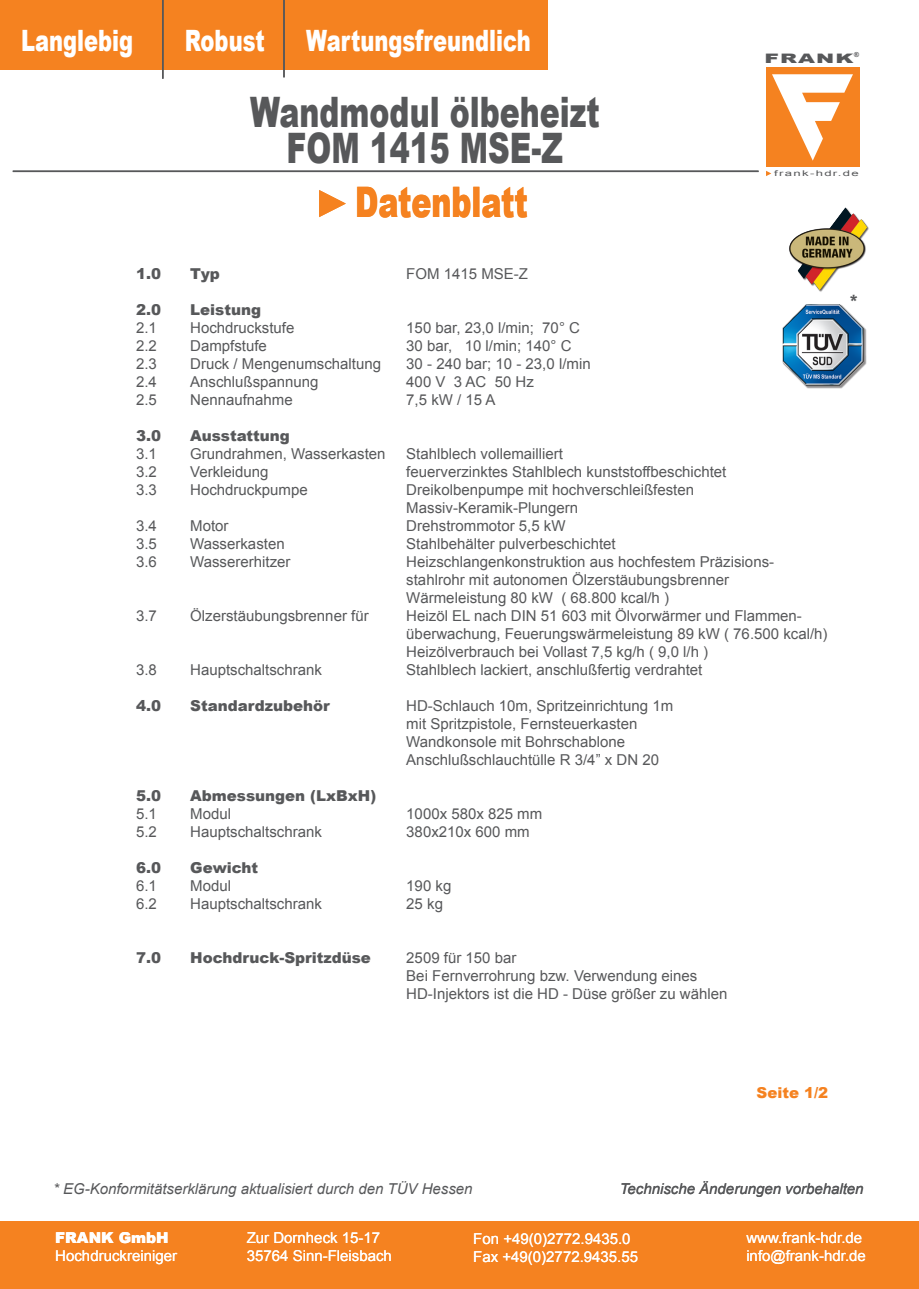
<style>
.page{position:relative;width:919px;height:1289px;background:#fff}
.page>*{position:absolute;margin:0;border:0;box-sizing:border-box;transform-origin:0 0}
.t1{font:900 42px "Arial";color:#57585a;scale:.71 1}
.t2{font:900 42px "Arial";color:#f58220;scale:.71 1}
.t3{font:900 29.4px "Arial";color:#fff;scale:.71 1}
.t4{font:900 18px "Arial";color:#57585a}
.t5{font:15px "Arial";color:#57585a}
.t6{font:15px "Arial";color:#fff}
.t7{font:900 15px "Arial";color:#57585a}
.t8{font:italic 15px "Arial";color:#57585a}
.t9{font:900 15px "Arial";color:#fff}
.t10{font:900 15px "Arial";color:#f58220}
.t11{font:900 13.05px "Arial";letter-spacing:.05em;color:#57585a;scale:1.67 1}
.t12{font:7.95px "Arial";letter-spacing:.1em;color:#57585a;scale:1.67 1}
.t13{font:900 6.9px "Arial";color:#57585a}
</style>
<div class="page">
<div style="left:4px;top:1220px;width:910px;height:68px;background:#f58220"></div>
<div style="left:766px;top:67px;width:93px;height:99px;background:#f58220"></div>
<svg style="left:772px;top:74px;width:80px;height:87px"></svg>
<svg style="left:766px;top:171px;width:5px;height:5px"></svg>
<hr style="left:13px;top:170px;width:745px;height:2px;background:#57585a">
<div style="left:0;top:0;width:547px;height:70px;background:#f58220"></div>
<hr style="left:162px;top:0;width:1px;height:79px;background:#57585a">
<hr style="left:283px;top:0;width:2px;height:77px;background:#57585a">
<img style="left:789px;top:207px;width:80px;height:85px">
<svg style="left:319px;top:190px;width:27px;height:27px"></svg>
<img style="left:804px;top:326px;width:63px;height:63px">
<img style="left:782px;top:304px;width:81px;height:81px">
<p class="t3" style="left:21px;top:19px;width:159px">Langlebig</p>
<p class="t3" style="left:185px;top:19px;width:114px">Robust</p>
<p class="t3" style="left:306px;top:19px;width:318px">Wartungsfreundlich</p>
<p class="t1" style="left:250px;top:81px;width:494px">Wandmodul ölbeheizt</p>
<p class="t1" style="left:286px;top:117px;width:391px">FOM 1415 MSE-Z</p>
<p class="t2" style="left:355px;top:172px;width:244px">Datenblatt</p>
<p class="t13" style="left:853px;top:50px;width:7px">®</p>
<p class="t11" style="left:764px;top:49px;width:55px">FRANK</p>
<p class="t12" style="left:774px;top:168px;width:52px">frank-hdr.de</p>
<p class="t7" style="left:136px;top:263px;width:27px">1.0</p>
<p class="t7" style="left:190px;top:263px;width:31px">Typ</p>
<p class="t5" style="left:406px;top:264px;width:123px">FOM 1415 MSE-Z</p>
<p class="t7" style="left:136px;top:299px;width:27px">2.0</p>
<p class="t7" style="left:190px;top:299px;width:72px">Leistung</p>
<p class="t5" style="left:136px;top:318px;width:22px">2.1</p>
<p class="t5" style="left:190px;top:318px;width:106px">Hochdruckstufe</p>
<p class="t5" style="left:406px;top:318px;width:175px">150 bar, 23,0 l/min; 70° C</p>
<p class="t5" style="left:136px;top:336px;width:22px">2.2</p>
<p class="t5" style="left:190px;top:336px;width:78px">Dampfstufe</p>
<p class="t5" style="left:406px;top:336px;width:167px">30 bar, 10 l/min; 140° C</p>
<p class="t5" style="left:136px;top:354px;width:22px">2.3</p>
<p class="t5" style="left:190px;top:354px;width:192px">Druck / Mengenumschaltung</p>
<p class="t5" style="left:406px;top:354px;width:186px">30 - 240 bar; 10 - 23,0 l/min</p>
<p class="t5" style="left:136px;top:372px;width:22px">2.4</p>
<p class="t5" style="left:190px;top:372px;width:130px">Anschlußspannung</p>
<p class="t5" style="left:406px;top:372px;width:129px">400 V 3 AC 50 Hz</p>
<p class="t5" style="left:136px;top:390px;width:22px">2.5</p>
<p class="t5" style="left:190px;top:390px;width:104px">Nennaufnahme</p>
<p class="t5" style="left:406px;top:390px;width:91px">7,5 kW / 15 A</p>
<p class="t7" style="left:136px;top:425px;width:27px">3.0</p>
<p class="t7" style="left:190px;top:425px;width:101px">Ausstattung</p>
<p class="t5" style="left:136px;top:444px;width:22px">3.1</p>
<p class="t5" style="left:190px;top:444px;width:197px">Grundrahmen, Wasserkasten</p>
<p class="t5" style="left:406px;top:444px;width:158px">Stahlblech vollemailliert</p>
<p class="t5" style="left:136px;top:462px;width:22px">3.2</p>
<p class="t5" style="left:190px;top:462px;width:80px">Verkleidung</p>
<p class="t5" style="left:406px;top:462px;width:321px">feuerverzinktes Stahlblech kunststoffbeschichtet</p>
<p class="t5" style="left:136px;top:480px;width:22px">3.3</p>
<p class="t5" style="left:190px;top:480px;width:119px">Hochdruckpumpe</p>
<p class="t5" style="left:406px;top:480px;width:289px">Dreikolbenpumpe mit hochverschleißfesten</p>
<p class="t5" style="left:406px;top:498px;width:173px">Massiv-Keramik-Plungern</p>
<p class="t5" style="left:136px;top:516px;width:22px">3.4</p>
<p class="t5" style="left:190px;top:516px;width:40px">Motor</p>
<p class="t5" style="left:406px;top:516px;width:161px">Drehstrommotor 5,5 kW</p>
<p class="t5" style="left:136px;top:534px;width:22px">3.5</p>
<p class="t5" style="left:190px;top:534px;width:96px">Wasserkasten</p>
<p class="t5" style="left:406px;top:534px;width:211px">Stahlbehälter pulverbeschichtet</p>
<p class="t5" style="left:136px;top:552px;width:22px">3.6</p>
<p class="t5" style="left:190px;top:552px;width:102px">Wassererhitzer</p>
<p class="t5" style="left:406px;top:552px;width:369px">Heizschlangenkonstruktion aus hochfestem Präzisions-</p>
<p class="t5" style="left:406px;top:570px;width:324px">stahlrohr mit autonomen Ölzerstäubungsbrenner</p>
<p class="t5" style="left:406px;top:588px;width:264px">Wärmeleistung 80 kW ( 68.800 kcal/h )</p>
<p class="t5" style="left:136px;top:606px;width:22px">3.7</p>
<p class="t5" style="left:190px;top:606px;width:180px">Ölzerstäubungsbrenner für</p>
<p class="t5" style="left:406px;top:606px;width:397px">Heizöl EL nach DIN 51 603 mit Ölvorwärmer und Flammen-</p>
<p class="t5" style="left:406px;top:624px;width:423px">überwachung, Feuerungswärmeleistung 89 kW ( 76.500 kcal/h)</p>
<p class="t5" style="left:406px;top:642px;width:303px">Heizölverbrauch bei Vollast 7,5 kg/h ( 9,0 l/h )</p>
<p class="t5" style="left:136px;top:660px;width:22px">3.8</p>
<p class="t5" style="left:190px;top:660px;width:133px">Hauptschaltschrank</p>
<p class="t5" style="left:406px;top:660px;width:297px">Stahlblech lackiert, anschlußfertig verdrahtet</p>
<p class="t7" style="left:136px;top:695px;width:27px">4.0</p>
<p class="t7" style="left:190px;top:695px;width:141px">Standardzubehör</p>
<p class="t5" style="left:406px;top:696px;width:268px">HD-Schlauch 10m, Spritzeinrichtung 1m</p>
<p class="t5" style="left:406px;top:714px;width:232px">mit Spritzpistole, Fernsteuerkasten</p>
<p class="t5" style="left:406px;top:732px;width:220px">Wandkonsole mit Bohrschablone</p>
<p class="t5" style="left:406px;top:750px;width:254px">Anschlußschlauchtülle R 3/4” x DN 20</p>
<p class="t7" style="left:136px;top:785px;width:27px">5.0</p>
<p class="t7" style="left:190px;top:785px;width:187px">Abmessungen (LxBxH)</p>
<p class="t5" style="left:136px;top:804px;width:22px">5.1</p>
<p class="t5" style="left:190px;top:804px;width:42px">Modul</p>
<p class="t5" style="left:406px;top:804px;width:137px">1000x 580x 825 mm</p>
<p class="t5" style="left:136px;top:822px;width:22px">5.2</p>
<p class="t5" style="left:190px;top:822px;width:133px">Hauptschaltschrank</p>
<p class="t5" style="left:406px;top:822px;width:125px">380x210x 600 mm</p>
<p class="t7" style="left:136px;top:857px;width:27px">6.0</p>
<p class="t7" style="left:190px;top:857px;width:70px">Gewicht</p>
<p class="t5" style="left:136px;top:876px;width:22px">6.1</p>
<p class="t5" style="left:190px;top:876px;width:42px">Modul</p>
<p class="t5" style="left:406px;top:876px;width:47px">190 kg</p>
<p class="t5" style="left:136px;top:894px;width:22px">6.2</p>
<p class="t5" style="left:190px;top:894px;width:133px">Hauptschaltschrank</p>
<p class="t5" style="left:406px;top:894px;width:38px">25 kg</p>
<p class="t7" style="left:136px;top:947px;width:27px">7.0</p>
<p class="t7" style="left:190px;top:947px;width:182px">Hochdruck-Spritzdüse</p>
<p class="t5" style="left:406px;top:948px;width:112px">2509 für 150 bar</p>
<p class="t5" style="left:406px;top:966px;width:292px">Bei Fernverrohrung bzw. Verwendung eines</p>
<p class="t5" style="left:406px;top:984px;width:322px">HD-Injektors ist die HD - Düse größer zu wählen</p>
<p class="t4" style="left:848px;top:288px;width:12px">*</p>
<p class="t10" style="left:756px;top:1081px;width:73px">Seite 1/2</p>
<p class="t8" style="left:53px;top:1179px;width:421px">* EG-Konformitätserklärung aktualisiert durch den TÜV Hessen</p>
<p class="t8" style="left:619px;top:1178px;width:245px">Technische Änderungen vorbehalten</p>
<p class="t9" style="left:55px;top:1226px;width:115px">FRANK GmbH</p>
<p class="t6" style="left:55px;top:1245px;width:123px">Hochdruckreiniger</p>
<p class="t6" style="left:247px;top:1228px;width:135px">Zur Dornheck 15-17</p>
<p class="t6" style="left:247px;top:1246px;width:147px">35764 Sinn-Fleisbach</p>
<p class="t6" style="left:473px;top:1228px;width:159px">Fon +49(0)2772.9435.0</p>
<p class="t6" style="left:473px;top:1246px;width:166px">Fax +49(0)2772.9435.55</p>
<p class="t6" style="left:746px;top:1227px;width:117px">www.frank-hdr.de</p>
<p class="t6" style="left:746px;top:1245px;width:121px">info@frank-hdr.de</p>
</div>
